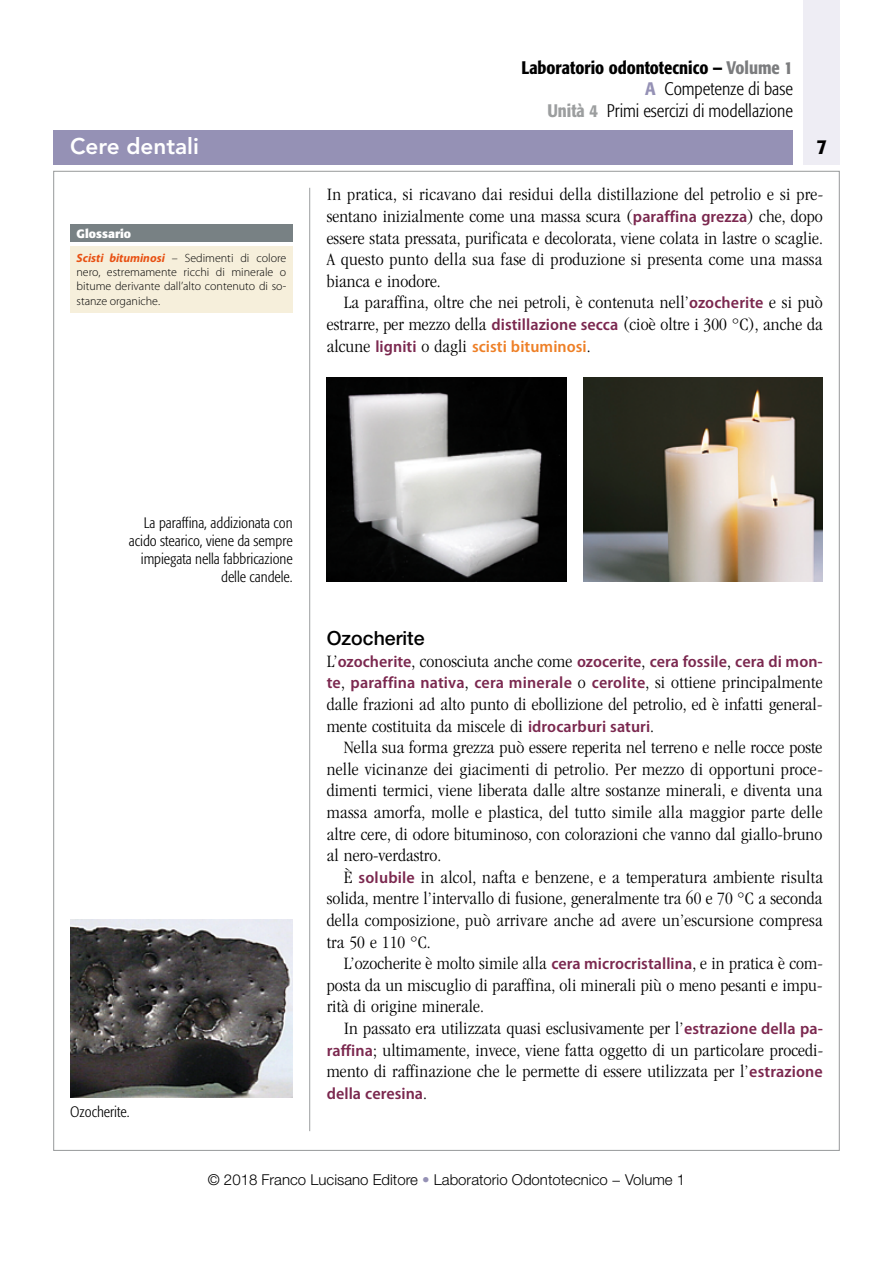
<style>
.page{position:relative;width:893px;height:1263px;background:#fff}
.page>*{position:absolute;margin:0;border:0;box-sizing:border-box;transform-origin:0 0}
.t1{font:800 22.5px "Avenir LT Std";color:#fff}
.t2{font:500 condensed 21px "Formata";color:#000}
.t3{font:500 19.5px "Helvetica Neue LT Std";color:#000}
.t4{font:300 condensed 18px/21.6px "ITC Garamond Std";letter-spacing:.005em;color:#000;text-align:justify;scale:1.05 1}
.t5{font:300 condensed 18px/21.6px "Formata";color:#000;text-align:right}
.t6{font:600 semi-condensed 16.5px/21.6px "Myriad Pro";letter-spacing:.005em;color:#7b284f;scale:1.05 1}
.t7{font:600 semi-condensed 16.5px "Myriad Pro";letter-spacing:.005em;color:#ee8027;scale:1.05 1}
.t8{font:300 condensed 15px/18px "Formata";color:#000;text-align:right}
.t9{font:300 15px "Helvetica Neue LT Std";color:#000}
.t10{font:300 12px/14.4px "Myriad Pro";color:#000;text-align:justify}
.t11{font:700 12px "Formata";color:#fff}
.s1{font-weight:500}
.s2{font-weight:500;color:#7b7c7e}
.s3{font-weight:500;color:#9591b5}
.s4{font-weight:500;color:#9c9e9f}
.s5{font-weight:700;font-style:italic;color:#e85113}
.s6{font-family:"Myriad Pro";font-weight:600;font-stretch:semi-condensed;font-size:16.5px;color:#7b284f}
.s7{font-family:"ITC Garamond Std";font-weight:300;font-stretch:condensed;font-size:18px;color:#000}
.s8{color:#7b284f}
.s9{color:#9591b5}
</style>
<div class="page">
<div style="left:53px;top:130px;width:740px;height:34px;background:#9591b5"></div>
<div style="left:804px;top:0;width:36px;height:164px;background:#eeedf4"></div>
<hr style="left:309px;top:188px;width:1px;height:943px;background:#9c9e9f">
<img style="left:327px;top:377px;width:239px;height:204px">
<img style="left:583px;top:377px;width:240px;height:204px">
<img style="left:70px;top:919px;width:223px;height:179px">
<div style="left:70px;top:246px;width:223px;height:67px;background:#f6efdb"></div>
<div style="left:70px;top:225px;width:223px;height:17px;background:#788184"></div>
<p class="t5" style="left:521px;top:57px;width:273px"><span class="s1">Laboratorio odontotecnico −</span> <span class="s2">Volume 1<br></span><span class="s3">A</span> Competenze di base<br><span class="s4">Unità 4</span> Primi esercizi di modellazione</p>
<p class="t1" style="left:70px;top:133px;width:130px">Cere dentali</p>
<p class="t2" style="left:817px;top:133px;width:12px">7</p>
<p class="t11" style="left:77px;top:226px;width:56px">Glossario</p>
<p class="t10" style="left:77px;top:251px;width:211px"><span class="s5">Scisti bituminosi</span> – Sedimenti di colore nero, estremamente ricchi di minerale o bitume derivante dall’alto contenuto di so&shy;stanze organiche.</p>
<p class="t4" style="left:327px;top:184px;width:474px">In pratica, si ricavano dai residui della distillazione del petrolio e si pre&shy;sentano inizialmente come una massa scura (<span class="s6">paraffina grezza</span>) che, dopo essere stata pressata, purificata e decolorata, viene colata in lastre o scaglie.<br>A questo punto della sua fase di produzione si presenta come una massa bianca e inodore.</p>
<p class="t4" style="left:327px;top:292px;width:474px;text-align:right">La paraffina, oltre che nei petroli, è contenuta nell’<span class="s6">ozocherite</span> e si può estrarre, per mezzo della <span class="s6">distillazione secca</span> (cioè oltre i 300 °C), anche da</p>
<p class="t7" style="left:327px;top:337px;width:253px"><span class="s7">alcune</span> <span class="s8">ligniti</span> <span class="s7">o dagli</span> scisti bituminosi<span class="s7">.</span></p>
<p class="t8" style="left:129px;top:513px;width:165px">La paraffina, addizionata con acido stearico, viene da sempre impiegata nella fabbricazione delle candele.</p>
<p class="t8" style="left:70px;top:1103px;width:61px">Ozocherite.</p>
<p class="t3" style="left:327px;top:627px;width:99px">Ozocherite</p>
<p class="t6" style="left:327px;top:651px;width:474px"><span class="s7">L’</span>ozocherite<span class="s7">, conosciuta anche come</span> ozocerite<span class="s7">,</span> cera fossile<span class="s7">,</span> cera di mon&shy;te<span class="s7">,</span> paraffina nativa<span class="s7">,</span> cera minerale <span class="s7">o</span> cerolite<span class="s7">, si ottiene principalmente</span></p>
<p class="t4" style="left:327px;top:694px;width:474px">dalle frazioni ad alto punto di ebollizione del petrolio, ed è infatti general&shy;mente costituita da miscele di <span class="s6">idrocarburi saturi</span>.</p>
<p class="t4" style="left:327px;top:737px;width:474px;text-indent:17px">Nella sua forma grezza può essere reperita nel terreno e nelle rocce poste nelle vicinanze dei giacimenti di petrolio. Per mezzo di opportuni proce&shy;dimenti termici, viene liberata dalle altre sostanze minerali, e diventa una massa amorfa, molle e plastica, del tutto simile alla maggior parte delle altre cere, di odore bituminoso, con colorazioni che vanno dal giallo-bruno al nero-verdastro.</p>
<p class="t4" style="left:327px;top:866px;width:474px;text-indent:17px">È <span class="s6">solubile</span> in alcol, nafta e benzene, e a temperatura ambiente risulta solida, mentre l’intervallo di fusione, generalmente tra 60 e 70 °C a seconda della composizione, può arrivare anche ad avere un’escursione compresa tra 50 e 110 °C.</p>
<p class="t4" style="left:327px;top:953px;width:474px;text-indent:17px">L’ozocherite è molto simile alla <span class="s6">cera microcristallina</span>, e in pratica è com&shy;posta da un miscuglio di paraffina, oli minerali più o meno pesanti e impu&shy;rità di origine minerale.</p>
<p class="t4" style="left:327px;top:1018px;width:474px;text-indent:17px">In passato era utilizzata quasi esclusivamente per l’<span class="s6">estrazione della pa&shy;raffina</span>; ultimamente, invece, viene fatta oggetto di un particolare procedi&shy;mento di raffinazione che le permette di essere utilizzata per l’<span class="s6">estrazione</span></p>
<p class="t6" style="left:327px;top:1083px;width:97px">della ceresina<span class="s7">.</span></p>
<p class="t9" style="left:208px;top:1170px;width:479px">© 2018 Franco Lucisano Editore <span class="s9">•</span> Laboratorio Odontotecnico − Volume 1</p>
</div>
